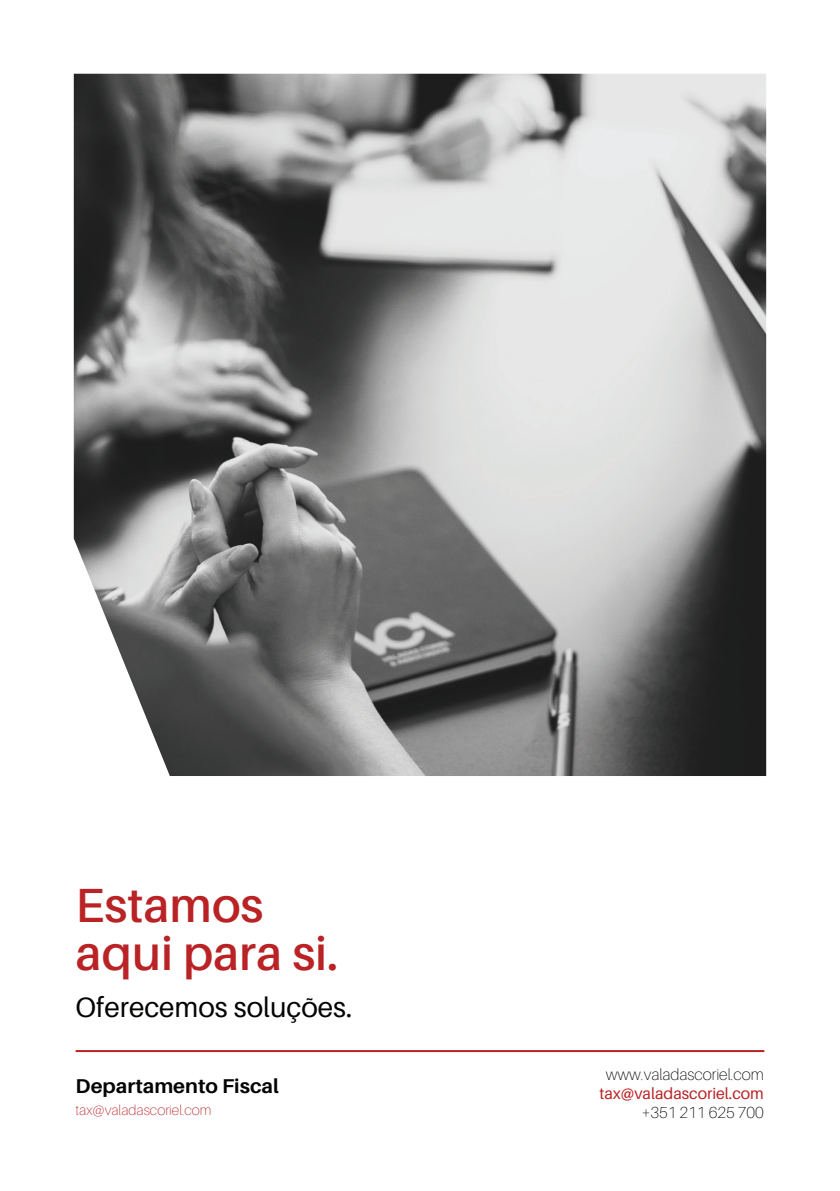
<style>
.page{position:relative;width:840px;height:1191px;background:#fff}
.page>*{position:absolute;margin:0;border:0;box-sizing:border-box;transform-origin:0 0}
.t1{font:600 48px/48px "Aileron";color:#ba2325}
.t2{font:28px "Aileron";color:#040503}
.t3{font:700 20px "Aileron";color:#040503}
.t4{font:100 16px "Aileron";color:#040503}
.t5{font:16px "Aileron";color:#ba2325}
.t6{font:100 14.2px "Aileron";color:#ba2325}
</style>
<div class="page">
<img style="left:74px;top:74px;width:691px;height:702px">
<hr style="left:76px;top:1050px;width:688px;height:2px;background:#ba2325">
<h1 class="t1" style="left:76px;top:882px;width:264px">Estamos aqui para si.</h1>
<h2 class="t2" style="left:76px;top:991px;width:278px">Oferecemos soluções.</h2>
<p class="t3" style="left:76px;top:1075px;width:205px">Departamento Fiscal</p>
<p class="t6" style="left:76px;top:1102px;width:137px">tax@valadascoriel.com</p>
<p class="t4" style="left:605px;top:1065px;width:159px">www.valadascoriel.com</p>
<p class="t5" style="left:599px;top:1084px;width:166px">tax@valadascoriel.com</p>
<p class="t4" style="left:641px;top:1103px;width:124px">+351 211 625 700</p>
</div>
